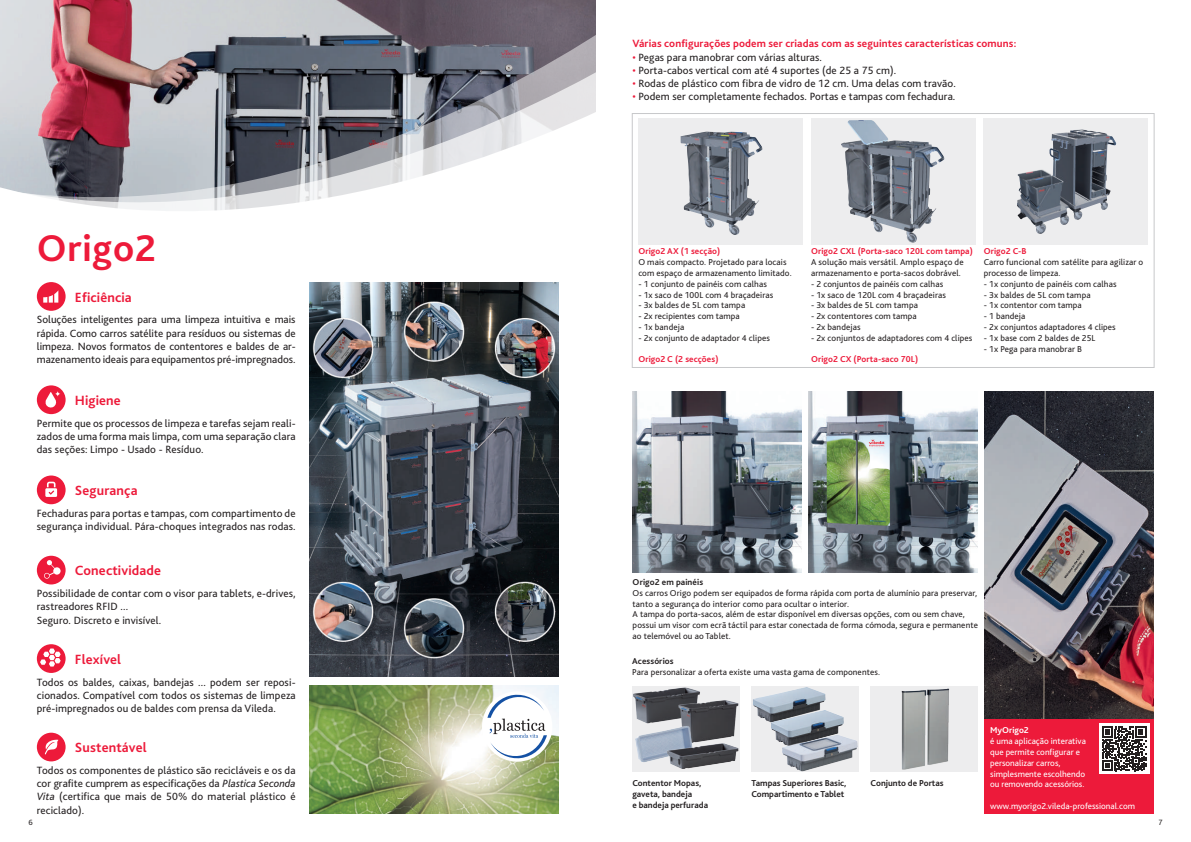
<style>
.page{position:relative;width:1191px;height:842px;background:#fff}
.page>*{position:absolute;margin:0;border:0;box-sizing:border-box;transform-origin:0 0}
.t1{font:700 39px "Bliss Pro";letter-spacing:.02em;color:#ed1a3a}
.t2{font:700 14px "Bliss 2";letter-spacing:.01em;color:#ed1a3a}
.t3{font:11px/13.2px "Bliss 2";letter-spacing:.01em;color:#231f20;text-align:justify}
.t4{font:700 11px "Bliss 2";letter-spacing:.01em;color:#ed1a3a}
.t5{font:9px/10.8px "Bliss 2";letter-spacing:.01em;color:#231f20}
.t6{font:9px/10.8px "Bliss 2";color:#fff}
.t7{font:700 9px/10.8px "Bliss 2";color:#231f20}
.t8{font:700 9px "Bliss 2";letter-spacing:.01em;color:#ed1a3a}
.t9{font:700 9px "Bliss 2";color:#fff}
.t10{font:8px "Bliss 2";color:#231f20}
.s1{font-style:italic}
.s2{color:#ed1a3a}
</style>
<div class="page">
<img style="left:310px;top:686px;width:248px;height:128px">
<img style="left:0;top:0;width:595px;height:11px">
<svg style="left:0;top:11px;width:596px;height:200px;background:#a39aa2"></svg>
<img style="left:310px;top:282px;width:248px;height:394px">
<svg style="left:482px;top:692px;width:70px;height:69px"></svg>
<div style="left:37px;top:282px;width:29px;height:29px;background:#ed1a3a;border-radius:50%"></div>
<svg style="left:43px;top:291px;width:15px;height:12px"></svg>
<div style="left:37px;top:385px;width:29px;height:29px;background:#ed1a3a;border-radius:50%"></div>
<svg style="left:45px;top:391px;width:15px;height:17px"></svg>
<div style="left:37px;top:475px;width:29px;height:29px;background:#ed1a3a;border-radius:50%"></div>
<svg style="left:45px;top:482px;width:12px;height:15px"></svg>
<div style="left:37px;top:556px;width:29px;height:28px;background:#ed1a3a;border-radius:50%"></div>
<svg style="left:44px;top:560px;width:16px;height:19px"></svg>
<svg style="left:37px;top:644px;width:29px;height:29px"></svg>
<svg style="left:40px;top:648px;width:21px;height:18px"></svg>
<div style="left:37px;top:733px;width:29px;height:28px;background:#ed1a3a;border-radius:50%"></div>
<svg style="left:45px;top:740px;width:13px;height:14px"></svg>
<div style="left:632px;top:113px;width:522px;height:255px;border:1px solid #c7c8ca"></div>
<div style="left:638px;top:118px;width:164px;height:126px;background:#ededee"></div>
<img style="left:680px;top:132px;width:82px;height:103px">
<div style="left:811px;top:118px;width:164px;height:126px;background:#ededee"></div>
<img style="left:841px;top:120px;width:103px;height:123px">
<div style="left:983px;top:118px;width:165px;height:126px;background:#ededee"></div>
<img style="left:1017px;top:129px;width:99px;height:105px">
<img style="left:984px;top:391px;width:169px;height:328px">
<div style="left:984px;top:719px;width:169px;height:95px;background:#ed1a3a"></div>
<svg style="left:1099px;top:724px;width:50px;height:50px"></svg>
<svg style="left:1101px;top:727px;width:45px;height:44px;background:#6b6869"></svg>
<img style="left:632px;top:391px;width:169px;height:181px">
<img style="left:808px;top:391px;width:169px;height:181px">
<div style="left:870px;top:686px;width:108px;height:86px;background:#ededee"></div>
<img style="left:901px;top:688px;width:49px;height:82px">
<div style="left:751px;top:686px;width:108px;height:86px;background:#ededee"></div>
<img style="left:753px;top:687px;width:73px;height:35px">
<img style="left:770px;top:710px;width:74px;height:32px">
<img style="left:780px;top:733px;width:78px;height:39px">
<div style="left:632px;top:686px;width:108px;height:86px;background:#ededee"></div>
<img style="left:633px;top:687px;width:67px;height:37px">
<img style="left:675px;top:696px;width:64px;height:47px">
<img style="left:635px;top:726px;width:58px;height:36px">
<img style="left:666px;top:743px;width:73px;height:26px">
<h1 class="t1" style="left:37px;top:224px;width:121px">Origo2</h1>
<p class="t2" style="left:75px;top:288px;width:58px">Eficiência</p>
<p class="t3" style="left:37px;top:313px;width:260px">Soluções inteligentes para uma limpeza intuitiva e mais rápida. Como carros satélite para resíduos ou sistemas de limpeza. Novos formatos de contentores e baldes de ar&shy;mazenamento ideais para equipamentos pré-impregnados.</p>
<p class="t2" style="left:75px;top:392px;width:47px">Higiene</p>
<p class="t3" style="left:37px;top:416px;width:260px">Permite que os processos de limpeza e tarefas sejam reali&shy;zados de uma forma mais limpa, com uma separação clara das seções: Limpo - Usado - Resíduo.</p>
<p class="t2" style="left:75px;top:482px;width:64px">Segurança</p>
<p class="t3" style="left:37px;top:507px;width:260px">Fechaduras para portas e tampas, com compartimento de segurança individual. Pára-choques integrados nas rodas.</p>
<p class="t2" style="left:75px;top:562px;width:88px">Conectividade</p>
<p class="t3" style="left:37px;top:587px;width:260px;text-align:left">Possibilidade de contar com o visor para tablets, e-drives, rastreadores RFID ...<br>Seguro. Discreto e invisível.</p>
<p class="t2" style="left:75px;top:650px;width:48px">Flexível</p>
<p class="t3" style="left:37px;top:675px;width:260px">Todos os baldes, caixas, bandejas ... podem ser reposi&shy;cionados. Compatível com todos os sistemas de limpeza pré-impregnados ou de baldes com prensa da Vileda.</p>
<p class="t2" style="left:75px;top:739px;width:73px">Sustentável</p>
<p class="t3" style="left:37px;top:764px;width:260px">Todos os componentes de plástico são recicláveis e os da cor grafite cumprem as especificações da <span class="s1">Plastica Seconda Vita</span> (certifica que mais de 50% do material plástico é reciclado).</p>
<p class="t10" style="left:28px;top:818px;width:6px">6</p>
<p class="t4" style="left:632px;top:37px;width:385px">Várias configurações podem ser criadas com as seguintes características comuns:</p>
<p class="t3" style="left:632px;top:50px;width:191px"><span class="s2">•</span> Pegas para manobrar com várias alturas.</p>
<p class="t3" style="left:632px;top:63px;width:265px"><span class="s2">•</span> Porta-cabos vertical com até 4 suportes (de 25 a 75 cm).</p>
<p class="t3" style="left:632px;top:77px;width:325px"><span class="s2">•</span> Rodas de plástico com fibra de vidro de 12 cm. Uma delas com travão.</p>
<p class="t3" style="left:632px;top:90px;width:324px"><span class="s2">•</span> Podem ser completamente fechados. Portas e tampas com fechadura.</p>
<p class="t8" style="left:638px;top:246px;width:84px">Origo2 AX (1 secção)</p>
<p class="t5" style="left:638px;top:257px;width:155px">O mais compacto. Projetado para locais com espaço de armazenamento limitado.</p>
<p class="t5" style="left:638px;top:278px;width:130px">- 1 conjunto de painéis com calhas</p>
<p class="t5" style="left:638px;top:289px;width:137px">- 1x saco de 100L com 4 braçadeiras</p>
<p class="t5" style="left:638px;top:300px;width:108px">- 3x baldes de 5L com tampa</p>
<p class="t5" style="left:638px;top:311px;width:103px">- 2x recipientes com tampa</p>
<p class="t5" style="left:638px;top:321px;width:47px">- 1x bandeja</p>
<p class="t5" style="left:638px;top:332px;width:133px">- 2x conjunto de adaptador 4 clipes</p>
<p class="t8" style="left:638px;top:354px;width:82px">Origo2 C (2 secções)</p>
<p class="t8" style="left:811px;top:246px;width:163px">Origo2 CXL (Porta-saco 120L com tampa)</p>
<p class="t5" style="left:811px;top:257px;width:154px">A solução mais versátil. Amplo espaço de armazenamento e porta-sacos dobrável.</p>
<p class="t5" style="left:811px;top:278px;width:134px">- 2 conjuntos de painéis com calhas</p>
<p class="t5" style="left:811px;top:289px;width:137px">- 1x saco de 120L com 4 braçadeiras</p>
<p class="t5" style="left:811px;top:300px;width:108px">- 3x baldes de 5L com tampa</p>
<p class="t5" style="left:811px;top:311px;width:107px">- 2x contentores com tampa</p>
<p class="t5" style="left:811px;top:321px;width:51px">- 2x bandejas</p>
<p class="t5" style="left:811px;top:332px;width:163px">- 2x conjuntos de adaptadores com 4 clipes</p>
<p class="t8" style="left:811px;top:354px;width:109px">Origo2 CX (Porta-saco 70L)</p>
<p class="t8" style="left:983px;top:246px;width:44px">Origo2 C-B</p>
<p class="t5" style="left:983px;top:257px;width:161px">Carro funcional com satélite para agilizar o processo de limpeza.</p>
<p class="t5" style="left:983px;top:278px;width:134px">- 1x conjunto de painéis com calhas</p>
<p class="t5" style="left:983px;top:289px;width:108px">- 3x baldes de 5L com tampa</p>
<p class="t5" style="left:983px;top:300px;width:99px">- 1x contentor com tampa</p>
<p class="t5" style="left:983px;top:311px;width:43px">- 1 bandeja</p>
<p class="t5" style="left:983px;top:321px;width:134px">- 2x conjuntos adaptadores 4 clipes</p>
<p class="t5" style="left:983px;top:332px;width:113px">- 1x base com 2 baldes de 25L</p>
<p class="t5" style="left:983px;top:343px;width:100px">- 1x Pega para manobrar B</p>
<p class="t7" style="left:632px;top:577px;width:72px">Origo2 em painéis</p>
<p class="t5" style="left:632px;top:587px;width:347px">Os carros Origo podem ser equipados de forma rápida com porta de alumínio para preservar, tanto a segurança do interior como para ocultar o interior.<br>A tampa do porta-sacos, além de estar disponível em diversas opções, com ou sem chave, possui um visor com ecrã táctil para estar conectada de forma cómoda, segura e permanente ao telemóvel ou ao Tablet.</p>
<p class="t7" style="left:632px;top:655px;width:43px">Acessórios</p>
<p class="t5" style="left:632px;top:666px;width:249px">Para personalizar a oferta existe uma vasta gama de componentes.</p>
<p class="t7" style="left:632px;top:778px;width:77px">Contentor Mopas, gaveta, bandeja<br>e bandeja perfurada</p>
<p class="t7" style="left:751px;top:778px;width:96px">Tampas Superiores Basic,</p>
<p class="t7" style="left:870px;top:778px;width:75px">Conjunto de Portas</p>
<p class="t7" style="left:751px;top:788px;width:95px">Compartimento e Tablet</p>
<p class="t9" style="left:990px;top:725px;width:40px">MyOrigo2</p>
<p class="t6" style="left:990px;top:736px;width:97px">é uma aplicação interativa que permite configurar e personalizar carros, simplesmente escolhendo ou removendo acessórios.</p>
<p class="t6" style="left:990px;top:800px;width:146px">www.myorigo2.vileda-professional.com</p>
<p class="t10" style="left:1158px;top:818px;width:5px">7</p>
</div>
